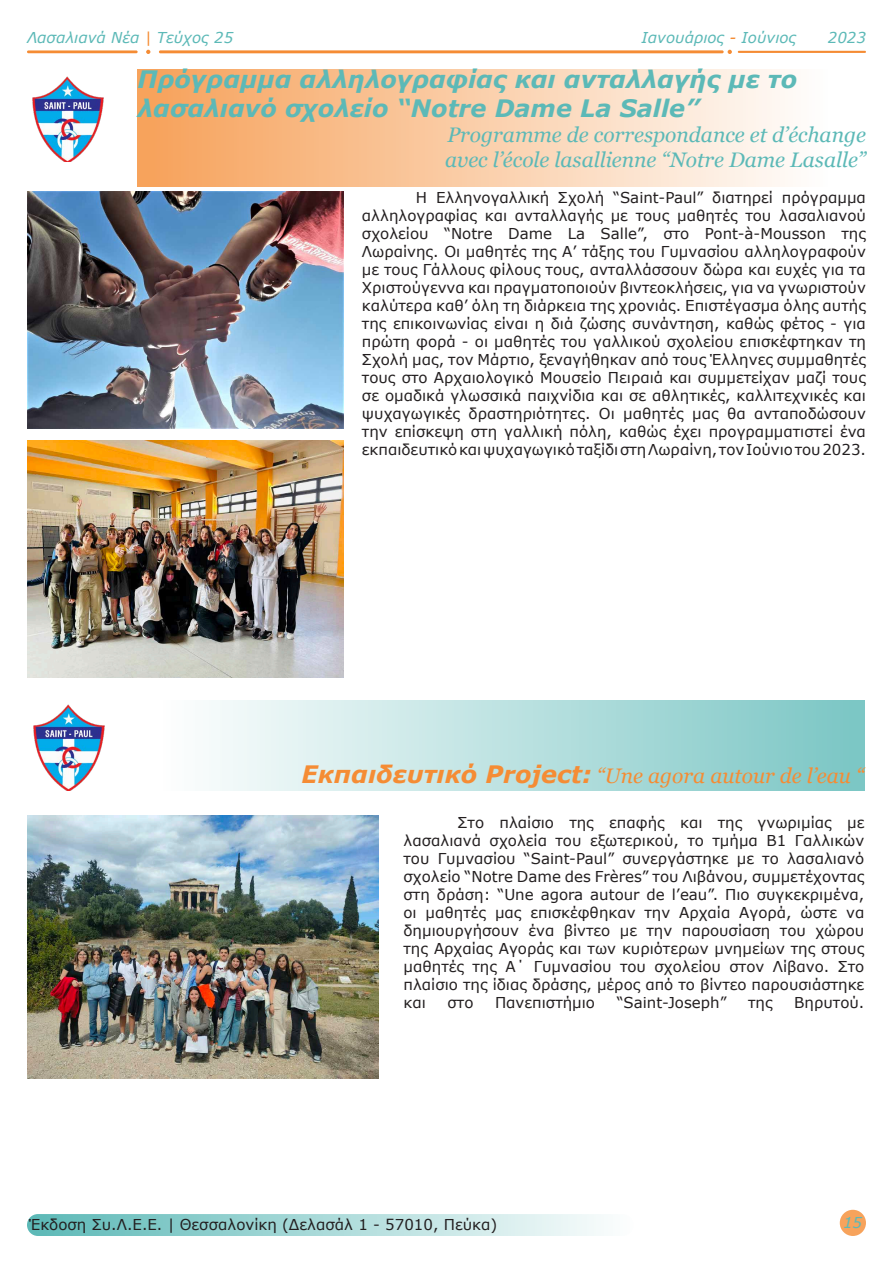
<style>
.page{position:relative;width:893px;height:1263px;background:#fff}
.page>*{position:absolute;margin:0;border:0;box-sizing:border-box;transform-origin:0 0}
.t1{font:italic 700 24px/28.8px "Verdana";color:#5cb9b7}
.t2{font:italic 21px "Georgia";color:#5cb9b7}
.t3{font:italic 21px "Georgia";color:#f58c34}
.t4{font:15px/18px "Verdana";color:#231f20;text-align:justify}
.t5{font:italic 15px "Verdana";color:#5cb9b7}
.s1{color:#f58c34}
.s2{font-family:"Verdana";font-weight:700;font-size:24px}
</style>
<div class="page">
<div style="left:840px;top:1210px;width:26px;height:26px;background:#f7a35c;border-radius:50%"></div>
<div style="left:27px;top:1214px;width:607px;height:22px;background:linear-gradient(to right,#5bb8b6,#fdfefe);border-radius:11px"></div>
<svg style="left:728px;top:50px;width:4px;height:4px"></svg>
<svg style="left:146px;top:50px;width:4px;height:4px"></svg>
<hr style="left:159px;top:50px;width:565px;height:3px;background:#f58c34">
<hr style="left:27px;top:50px;width:111px;height:3px;background:#f58c34">
<hr style="left:738px;top:51px;width:128px;height:2px;background:#f58c34">
<div style="left:123px;top:700px;width:742px;height:90px;background:linear-gradient(to right,#fff,#7ac6c4)"></div>
<div style="left:138px;top:70px;width:728px;height:117px;background:linear-gradient(to right,#f6a159,#fff)"></div>
<img style="left:33px;top:704px;width:72px;height:86px">
<img style="left:32px;top:76px;width:72px;height:86px">
<img style="left:27px;top:192px;width:316px;height:237px">
<img style="left:27px;top:441px;width:316px;height:237px">
<img style="left:27px;top:815px;width:351px;height:263px">
<p class="t5" style="left:27px;top:27px;width:208px">Λασαλιανά Νέα <span class="s1">|</span> Τεύχος 25</p>
<p class="t5" style="left:642px;top:27px;width:156px">Ιανουάριος <span class="s1">-</span> Ιούνιος</p>
<p class="t5" style="left:828px;top:27px;width:40px">2023</p>
<p class="t1" style="left:138px;top:64px;width:661px">Πρόγραμμα αλληλογραφίας και ανταλλαγής με το λασαλιανό σχολείο “Notre Dame La Salle”</p>
<p class="t2" style="left:447px;top:122px;width:420px">Programme de correspondance et d’échange</p>
<p class="t2" style="left:445px;top:147px;width:422px">avec l’école lasallienne “Notre Dame Lasalle”</p>
<p class="t4" style="left:362px;top:188px;width:506px;text-indent:54px">Η Ελληνογαλλική Σχολή “Saint-Paul” διατηρεί πρόγραμμα αλληλογραφίας και ανταλλαγής με τους μαθητές του λασαλιανού σχολείου “Notre Dame La Salle”, στο Pont-à-Mousson της Λωραίνης. Οι μαθητές της Α’ τάξης του Γυμνασίου αλληλογραφούν με τους Γάλλους φίλους τους, ανταλλάσσουν δώρα και ευχές για τα Χριστούγεννα και πραγματοποιούν βιντεοκλήσεις, για να γνωριστούν καλύτερα καθ’ όλη τη διάρκεια της χρονιάς. Επιστέγασμα όλης αυτής της επικοινωνίας είναι η διά ζώσης συνάντηση, καθώς φέτος - για πρώτη φορά - οι μαθητές του γαλλικού σχολείου επισκέφτηκαν τη Σχολή μας, τον Μάρτιο, ξεναγήθηκαν από τους Έλληνες συμμαθητές τους στο Αρχαιολογικό Μουσείο Πειραιά και συμμετείχαν μαζί τους σε ομαδικά γλωσσικά παιχνίδια και σε αθλητικές, καλλιτεχνικές και ψυχαγωγικές δραστηριότητες. Οι μαθητές μας θα ανταποδώσουν την επίσκεψη στη γαλλική πόλη, καθώς έχει προγραμματιστεί ένα εκπαιδευτικό και ψυχαγωγικό ταξίδι στη Λωραίνη, τον Ιούνιο του 2023.</p>
<p class="t3" style="left:301px;top:763px;width:564px"><span class="s2">Εκπαιδευτικό Project:</span> “Une agora autour de l’eau “</p>
<p class="t4" style="left:404px;top:813px;width:462px;text-indent:54px">Στο πλαίσιο της επαφής και της γνωριμίας με λασαλιανά σχολεία του εξωτερικού, το τμήμα Β1 Γαλλικών του Γυμνασίου “Saint-Paul” συνεργάστηκε με το λασαλιανό σχολείο “Notre Dame des Frères” του Λιβάνου, συμμετέχοντας στη δράση: “Une agora autour de l’eau”. Πιο συγκεκριμένα, οι μαθητές μας επισκέφθηκαν την Αρχαία Αγορά, ώστε να δημιουργήσουν ένα βίντεο με την παρουσίαση του χώρου της Αρχαίας Αγοράς και των κυριότερων μνημείων της στους μαθητές της Α΄ Γυμνασίου του σχολείου στον Λίβανο. Στο πλαίσιο της ίδιας δράσης, μέρος από το βίντεο παρουσιάστηκε και</p>
<p class="t4" style="left:447px;top:993px;width:27px">στο</p>
<p class="t4" style="left:495px;top:993px;width:102px">Πανεπιστήμιο</p>
<p class="t4" style="left:617px;top:993px;width:111px">“Saint-Joseph”</p>
<p class="t4" style="left:748px;top:993px;width:26px">της</p>
<p class="t4" style="left:794px;top:993px;width:72px">Βηρυτού.</p>
<p class="t4" style="left:29px;top:1215px;width:470px">Έκδοση Συ.Λ.Ε.Ε. | Θεσσαλονίκη (Δελασάλ 1 - 57010, Πεύκα)</p>
<p class="t5" style="left:843px;top:1212px;width:21px">15</p>
</div>
